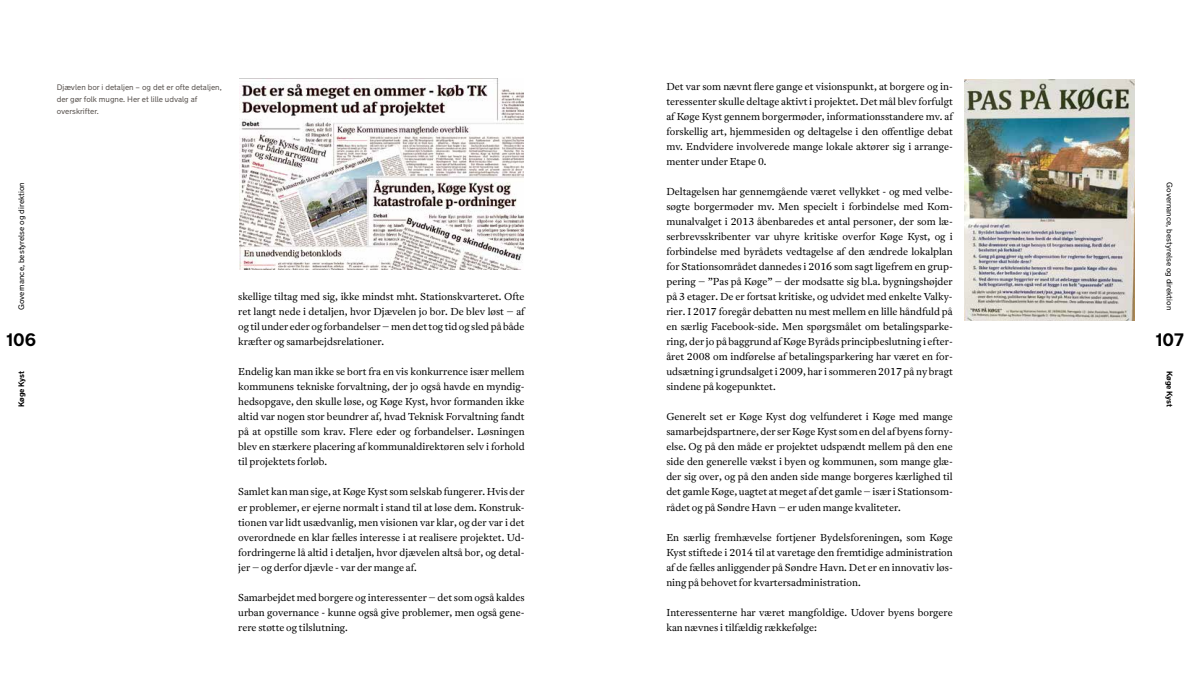
<style>
.page{position:relative;width:1191px;height:681px;background:#fff}
.page>*{position:absolute;margin:0;border:0;box-sizing:border-box;transform-origin:0 0}
.t1{font:700 18px "New Transport";color:#000}
.t2{font:300 10px/15px "Antwerp";color:#000;text-align:justify}
.t3{font:8px/12px "New Transport";color:#57514d}
.t4{font:8px "New Transport";color:#000}
.t5{font:700 8px "New Transport";letter-spacing:-.01em;color:#000}
</style>
<div class="page">
<img style="left:240px;top:79px;width:283px;height:190px">
<img style="left:964px;top:79px;width:170px;height:241px">
<p class="t3" style="left:57px;top:81px;width:166px">Djævlen bor i detaljen – og det er ofte detaljen, der gør folk mugne. Her et lille udvalg af overskrifter.</p>
<p class="t4" style="left:16px;top:310px;width:129px;rotate:-90deg">Governance, bestyrelse og direktion</p>
<h1 class="t1" style="left:6px;top:328px;width:31px">106</h1>
<p class="t5" style="left:16px;top:407px;width:38px;rotate:-90deg">Køge Kyst</p>
<p class="t2" style="left:238px;top:289px;width:288px">skellige tiltag med sig, ikke mindst mht. Stationskvarteret. Ofte ret langt nede i detaljen, hvor Djævelen jo bor. De blev løst – af og til under eder og forbandelser – men det tog tid og sled på både kræfter og samarbejdsrelationer.</p>
<p class="t2" style="left:238px;top:364px;width:288px">Endelig kan man ikke se bort fra en vis konkurrence især mellem kommunens tekniske forvaltning, der jo også havde en myndig&shy;hedsopgave, den skulle løse, og Køge Kyst, hvor formanden ikke altid var nogen stor beundrer af, hvad Teknisk Forvaltning fandt på at opstille som krav. Flere eder og forbandelser. Løsningen blev en stærkere placering af kommunaldirektøren selv i forhold til projektets forløb.</p>
<p class="t2" style="left:238px;top:484px;width:288px">Samlet kan man sige, at Køge Kyst som selskab fungerer. Hvis der er problemer, er ejerne normalt i stand til at løse dem. Konstruk&shy;tionen var lidt usædvanlig, men visionen var klar, og der var i det overordnede en klar fælles interesse i at realisere projektet. Ud&shy;fordringerne lå altid i detaljen, hvor djævelen altså bor, og detal&shy;jer – og derfor djævle - var der mange af.</p>
<p class="t2" style="left:238px;top:589px;width:288px">Samarbejdet med borgere og interessenter – det som også kaldes urban governance - kunne også give problemer, men også gene&shy;rere støtte og tilslutning.</p>
<p class="t2" style="left:666px;top:79px;width:288px">Det var som nævnt flere gange et visionspunkt, at borgere og in&shy;teressenter skulle deltage aktivt i projektet. Det mål blev forfulgt af Køge Kyst gennem borgermøder, informationsstandere mv. af forskellig art, hjemmesiden og deltagelse i den offentlige debat mv. Endvidere involverede mange lokale aktører sig i arrange&shy;menter under Etape 0.</p>
<p class="t2" style="left:666px;top:184px;width:288px">Deltagelsen har gennemgående været vellykket - og med velbe&shy;søgte borgermøder mv. Men specielt i forbindelse med Kom&shy;munalvalget i 2013 åbenbaredes et antal personer, der som læ&shy;serbrevsskribenter var uhyre kritiske overfor Køge Kyst, og i forbindelse med byrådets vedtagelse af den ændrede lokalplan for Stationsområdet dannedes i 2016 som sagt ligefrem en grup&shy;pering – ”Pas på Køge” – der modsatte sig bl.a. bygningshøjder på 3 etager. De er fortsat kritiske, og udvidet med enkelte Valky&shy;rier. I 2017 foregår debatten nu mest mellem en lille håndfuld på en særlig Facebook-side. Men spørgsmålet om betalingsparke&shy;ring, der jo på baggrund af Køge Byråds principbeslutning i efter&shy;året 2008 om indførelse af betalingsparkering har været en for&shy;udsætning i grundsalget i 2009, har i sommeren 2017 på ny bragt sindene på kogepunktet.</p>
<p class="t2" style="left:666px;top:409px;width:288px">Generelt set er Køge Kyst dog velfunderet i Køge med mange samarbejdspartnere, der ser Køge Kyst som en del af byens forny&shy;else. Og på den måde er projektet udspændt mellem på den ene side den generelle vækst i byen og kommunen, som mange glæ&shy;der sig over, og på den anden side mange borgeres kærlighed til det gamle Køge, uagtet at meget af det gamle – især i Stationsom&shy;rådet og på Søndre Havn – er uden mange kvaliteter.</p>
<p class="t2" style="left:666px;top:529px;width:288px">En særlig fremhævelse fortjener Bydelsforeningen, som Køge Kyst stiftede i 2014 til at varetage den fremtidige administration af de fælles anliggender på Søndre Havn. Det er en innovativ løs&shy;ning på behovet for kvartersadministration.</p>
<p class="t2" style="left:666px;top:604px;width:288px">Interessenterne har været mangfoldige. Udover byens borgere kan nævnes i tilfældig rækkefølge:</p>
<p class="t4" style="left:1174px;top:182px;width:129px;rotate:90deg">Governance, bestyrelse og direktion</p>
<h1 class="t1" style="left:1155px;top:328px;width:29px">107</h1>
<p class="t5" style="left:1174px;top:371px;width:38px;rotate:90deg">Køge Kyst</p>
</div>
